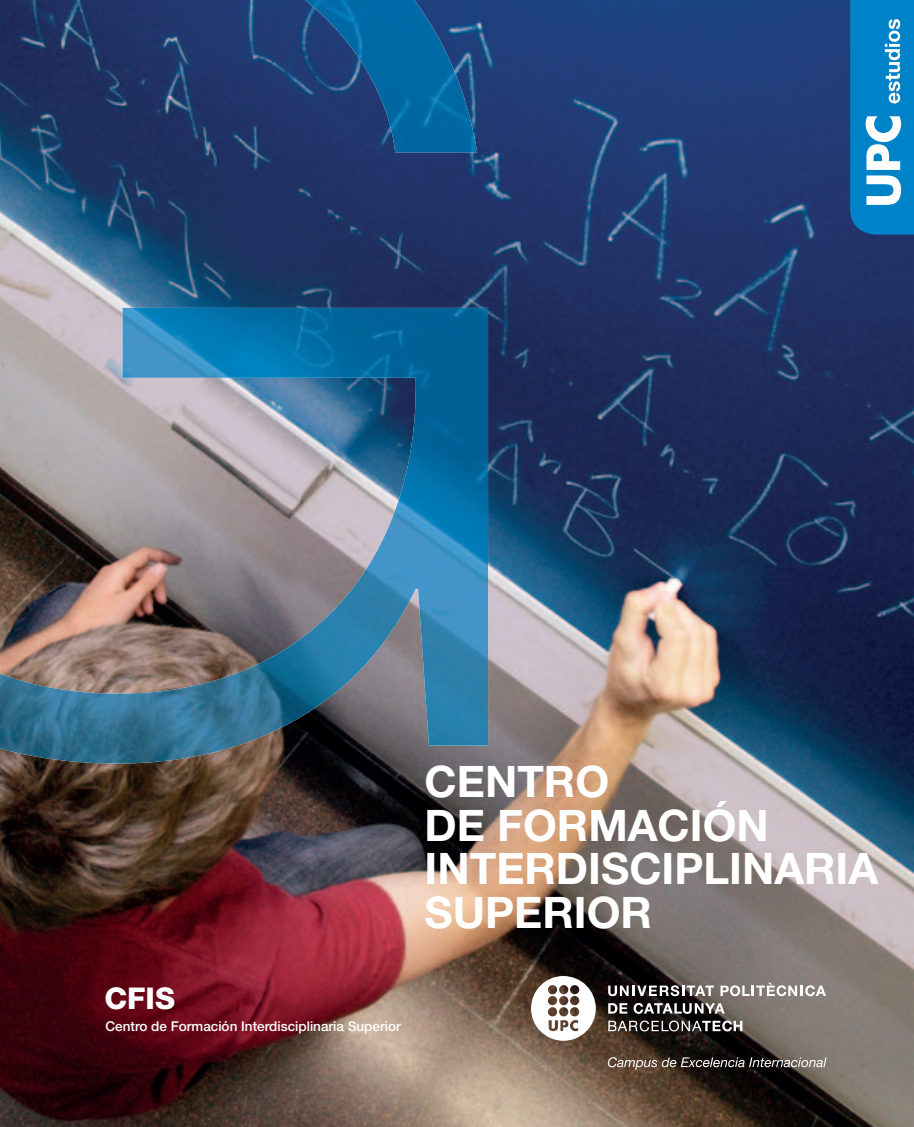
<style>
.page{position:relative;width:914px;height:1127px;background:#fff}
.page>*{position:absolute;margin:0;border:0;box-sizing:border-box;transform-origin:0 0}
.t1{font:700 43.5px/43.5px "Helvetica Neue LT Std";color:#fff}
.t2{font:800 30px "Helvetica Neue LT Std";color:#fff}
.t3{font:500 13.5px "Helvetica Neue LT Std";color:#fff}
</style>
<div class="page">
<img style="left:0;top:0;width:913px;height:1127px">
<img style="left:305px;top:0;width:172px;height:152px">
<img style="left:0;top:308px;width:488px;height:455px">
<svg style="left:850px;top:0;width:63px;height:235px;background:#2793ce"></svg>
<svg style="left:531px;top:976px;width:64px;height:65px"></svg>
<svg style="left:608px;top:985px;width:105px;height:11px"></svg>
<svg style="left:720px;top:982px;width:105px;height:14px"></svg>
<svg style="left:608px;top:1003px;width:19px;height:10px"></svg>
<svg style="left:633px;top:1003px;width:91px;height:11px"></svg>
<svg style="left:608px;top:1020px;width:134px;height:11px"></svg>
<svg style="left:607px;top:1057px;width:219px;height:13px;background:#625953"></svg>
<p class="t2" style="left:104px;top:980px;width:72px">CFIS</p>
<p class="t3" style="left:105px;top:1018px;width:297px">Centro de Formación Interdisciplinaria Superior</p>
<p class="t1" style="left:424px;top:759px;width:455px">CENTRO<br>DE FORMACIÓN<br>INTERDISCIPLINARIA<br>SUPERIOR</p>
</div>
